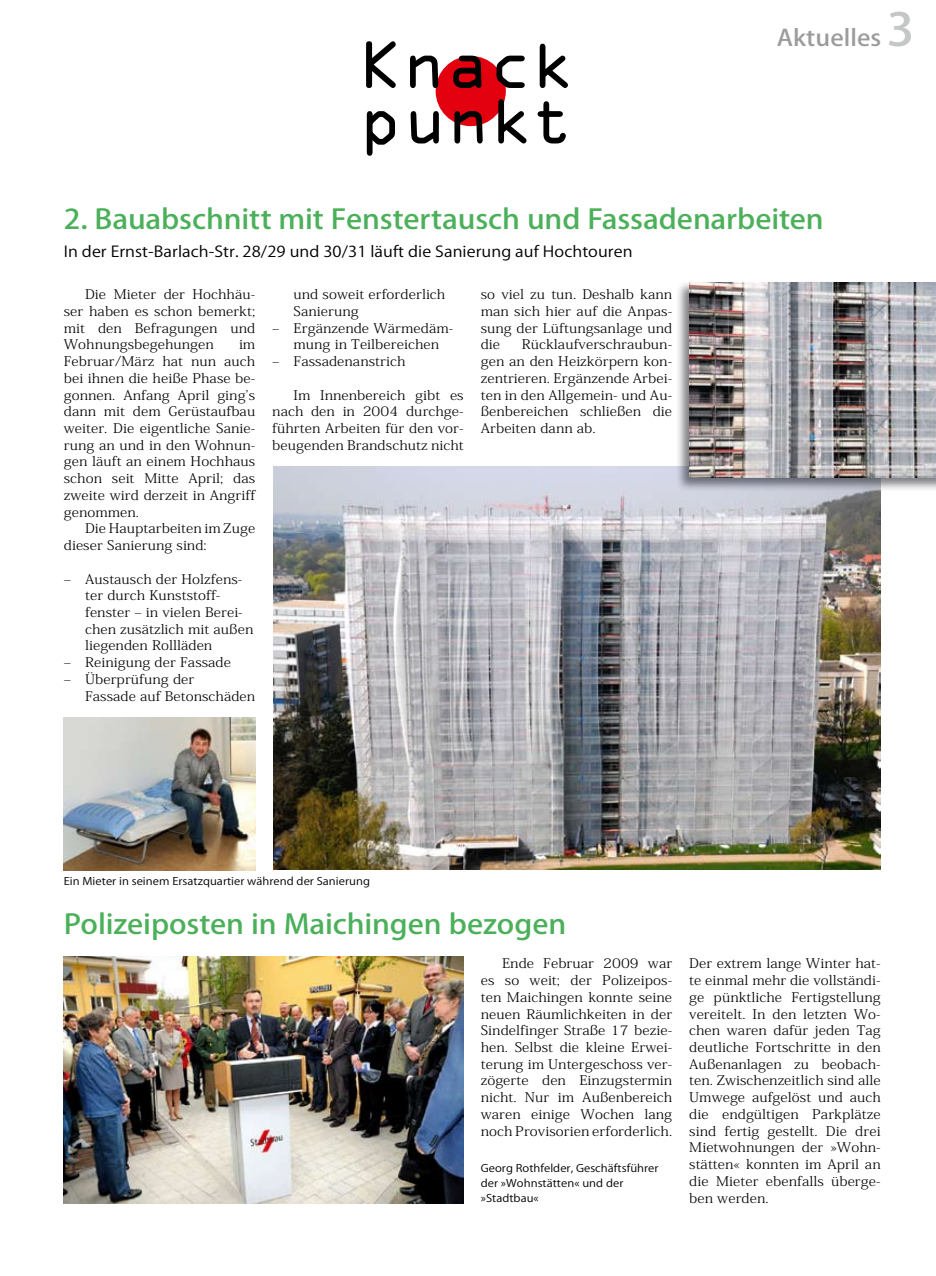
<style>
.page{position:relative;width:936px;height:1276px;background:#fff}
.page>*{position:absolute;margin:0;border:0;box-sizing:border-box;transform-origin:0 0}
.t1{font:60px/55.5px "OCRA Std";color:#000}
.t2{font:500 27px "Koz Go Std";letter-spacing:-.005em;color:#4cb05b;scale:1.1 1}
.t3{font:500 22.5px "Koz Go Std";color:#9c9c9c;scale:1.1 1}
.t4{font:15px "Koz Go Std";letter-spacing:.005em;color:#000;scale:1.1 1}
.t5{font:300 13.2px/16.6px "Koz Min Std";letter-spacing:.005em;color:#000;text-align:justify;scale:1.1 1}
.t6{font:10.5px/15px "Koz Go Std";letter-spacing:.005em;color:#000;scale:1.1 1}
.s1{font-size:45px;color:#c5c6c6}
</style>
<div class="page">
<img style="left:273px;top:466px;width:607px;height:404px">
<img style="left:64px;top:956px;width:399px;height:247px">
<div style="left:435px;top:56px;width:71px;height:70px;background:#e3000f;border-radius:50%"></div>
<img style="left:64px;top:718px;width:191px;height:152px">
<div style="left:674px;top:280px;width:261px;height:212px;background:#02010a;opacity:.5"></div>
<img style="left:689px;top:282px;width:246px;height:196px">
<h1 class="t1" style="left:359px;top:43px;width:217px">Knack punkt</h1>
<h3 class="t3" style="left:776px;top:23px;width:127px">Aktuelles <span class="s1">3</span></h3>
<h2 class="t2" style="left:64px;top:202px;width:692px">2. Bauabschnitt mit Fenstertausch und Fassadenarbeiten</h2>
<p class="t4" style="left:64px;top:243px;width:518px">In der Ernst-Barlach-Str. 28/29 und 30/31 läuft die Sanierung auf Hochtouren</p>
<p class="t5" style="left:480px;top:286px;width:175px">so viel zu tun. Deshalb kann man sich hier auf die Anpas&shy;sung der Lüftungsanlage und die</p>
<p class="t5" style="left:293px;top:286px;width:139px">und soweit erforderlich<br>Sanierung</p>
<p class="t5" style="left:272px;top:319px;width:166px;text-align:center">– Ergänzende Wärmedäm&shy;mung in Teilbereichen</p>
<p class="t5" style="left:272px;top:353px;width:122px">– Fassadenanstrich</p>
<p class="t5" style="left:272px;top:386px;width:175px;text-indent:21px">Im Innenbereich gibt es nach den in 2004 durchge&shy;führten Arbeiten für den vor&shy;beugenden Brandschutz nicht</p>
<p class="t5" style="left:64px;top:286px;width:175px;text-indent:21px">Die Mieter der Hochhäu&shy;ser haben es schon bemerkt; mit den Befragungen und Wohnungsbegehungen</p>
<p class="t5" style="left:480px;top:336px;width:175px;text-indent:41px">Rücklaufverschraubun&shy;gen an den Heizkörpern kon&shy;zentrieren. Ergänzende Arbei&shy;ten in den Allgemein- und Au&shy;ßenbereichen schließen die Arbeiten dann ab.</p>
<p class="t5" style="left:64px;top:336px;width:175px;text-indent:175px">im Februar/März hat nun auch bei ihnen die heiße Phase be&shy;gonnen. Anfang April ging’s dann mit dem Gerüstaufbau weiter. Die eigentliche Sanie&shy;rung an und in den Wohnun&shy;gen läuft an einem Hochhaus schon seit Mitte April; das zweite wird derzeit in Angriff genommen.</p>
<p class="t5" style="left:64px;top:520px;width:175px;text-indent:21px">Die Hauptarbeiten im Zuge dieser Sanierung sind:</p>
<p class="t5" style="left:85px;top:570px;width:154px;text-align:left;text-indent:-21px">– Austausch der Holzfens&shy;ter durch Kunststoff&shy;fenster – in vielen Berei&shy;chen zusätzlich mit außen liegenden Rollläden</p>
<p class="t5" style="left:64px;top:654px;width:153px">– Reinigung der Fassade</p>
<p class="t5" style="left:85px;top:671px;width:156px;text-indent:-21px">– Überprüfung der<br>Fassade auf Betonschäden</p>
<p class="t6" style="left:64px;top:874px;width:280px">Ein Mieter in seinem Ersatzquartier während der Sanierung</p>
<h2 class="t2" style="left:64px;top:906px;width:458px">Polizeiposten in Maichingen bezogen</h2>
<p class="t5" style="left:480px;top:955px;width:175px;text-indent:21px">Ende Februar 2009 war es so weit; der Polizeipos&shy;ten Maichingen konnte seine neuen Räumlichkeiten in der Sindelfinger Straße 17 bezie&shy;hen. Selbst die kleine Erwei&shy;terung im Untergeschoss ver&shy;zögerte den Einzugstermin nicht. Nur im Außenbereich waren einige Wochen lang noch Provisorien erforderlich.</p>
<p class="t6" style="left:480px;top:1161px;width:163px">Georg Rothfelder, Geschäftsführer der »Wohnstätten« und der »Stadtbau«</p>
<p class="t5" style="left:689px;top:955px;width:175px">Der extrem lange Winter hat&shy;te einmal mehr die vollständi&shy;ge pünktliche Fertigstellung vereitelt. In den letzten Wo&shy;chen waren dafür jeden Tag deutliche Fortschritte in den Außenanlagen zu beobach&shy;ten. Zwischenzeitlich sind alle Umwege aufgelöst und auch die endgültigen Parkplätze sind fertig gestellt. Die drei Mietwohnungen der »Wohn&shy;stätten« konnten im April an die Mieter ebenfalls überge&shy;ben werden.</p>
</div>
